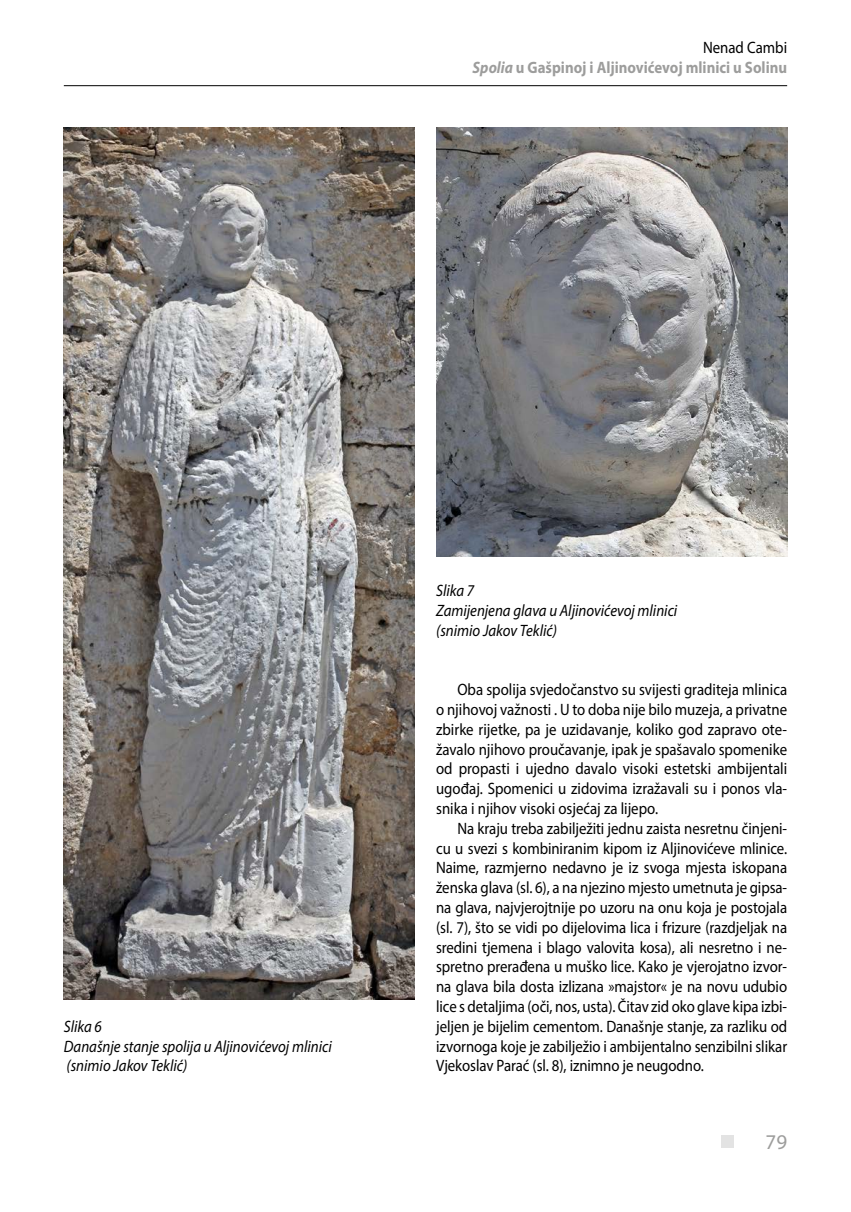
<style>
.page{position:relative;width:851px;height:1212px;background:#fff}
.page>*{position:absolute;margin:0;border:0;box-sizing:border-box;transform-origin:0 0}
.t1{font:21px "Myriad Pro";color:#9d9d9c}
.No_Spacing{font:16.5px/19.8px "Myriad Pro";letter-spacing:-.005em;color:#000;text-align:justify;scale:.9 1}
.legenda{font:italic 16.5px/19.8px "Myriad Pro";color:#000;scale:.9 1}
.t2{font:700 16.5px/19.8px "Myriad Pro";color:#9d9d9c;text-align:right;scale:.9 1}
.s1{font-weight:400;color:#000}
.s2{font-style:italic}
</style>
<div class="page">
<hr style="left:64px;top:85px;width:723px;height:1px;background:#000">
<div style="left:721px;top:1135px;width:12px;height:13px;background:#e3e3e3"></div>
<img style="left:64px;top:128px;width:351px;height:871px">
<img style="left:436px;top:127px;width:351px;height:430px">
<p class="t2" style="left:472px;top:37px;width:351px"><span class="s1">Nenad Cambi<br></span><span class="s2">Spolia</span> u Gašpinoj i Aljinovićevoj mlinici u Solinu</p>
<p class="legenda" style="left:64px;top:1016px;width:44px">Slika 6</p>
<p class="legenda" style="left:64px;top:1036px;width:299px">Današnje stanje spolija u Aljinovićevoj mlinici (snimio Jakov Teklić)</p>
<p class="legenda" style="left:436px;top:580px;width:44px">Slika 7</p>
<p class="legenda" style="left:436px;top:600px;width:269px">Zamijenjena glava u Aljinovićevoj mlinici (snimio Jakov Teklić)</p>
<p class="No_Spacing" style="left:436px;top:679px;width:391px;text-indent:21px">Oba spolija svjedočanstvo su svijesti graditeja mlinica o njihovoj važnosti . U to doba nije bilo muzeja, a privatne zbirke rijetke, pa je uzidavanje, koliko god zapravo ote&shy;žavalo njihovo proučavanje, ipak je spašavalo spomenike od propasti i ujedno davalo visoki estetski ambijentali ugođaj. Spomenici u zidovima izražavali su i ponos vla&shy;snika i njihov visoki osjećaj za lijepo.</p>
<p class="No_Spacing" style="left:436px;top:818px;width:391px;text-indent:21px">Na kraju treba zabilježiti jednu zaista nesretnu činjeni&shy;cu u svezi s kombiniranim kipom iz Aljinovićeve mlinice.<br>Naime, razmjerno nedavno je iz svoga mjesta iskopana ženska glava (sl. 6), a na njezino mjesto umetnuta je gipsa&shy;na glava, najvjerojtnije po uzoru na onu koja je postojala (sl. 7), što se vidi po dijelovima lica i frizure (razdjeljak na sredini tjemena i blago valovita kosa), ali nesretno i ne&shy;spretno prerađena u muško lice. Kako je vjerojatno izvor&shy;na glava bila dosta izlizana »majstor« je na novu udubio lice s detaljima (oči, nos, usta). Čitav zid oko glave kipa izbi&shy;jeljen je bijelim cementom. Današnje stanje, za razliku od izvornoga koje je zabilježio i ambijentalno senzibilni slikar Vjekoslav Parać (sl. 8), iznimno je neugodno.</p>
<p class="t1" style="left:765px;top:1128px;width:23px">79</p>
</div>
